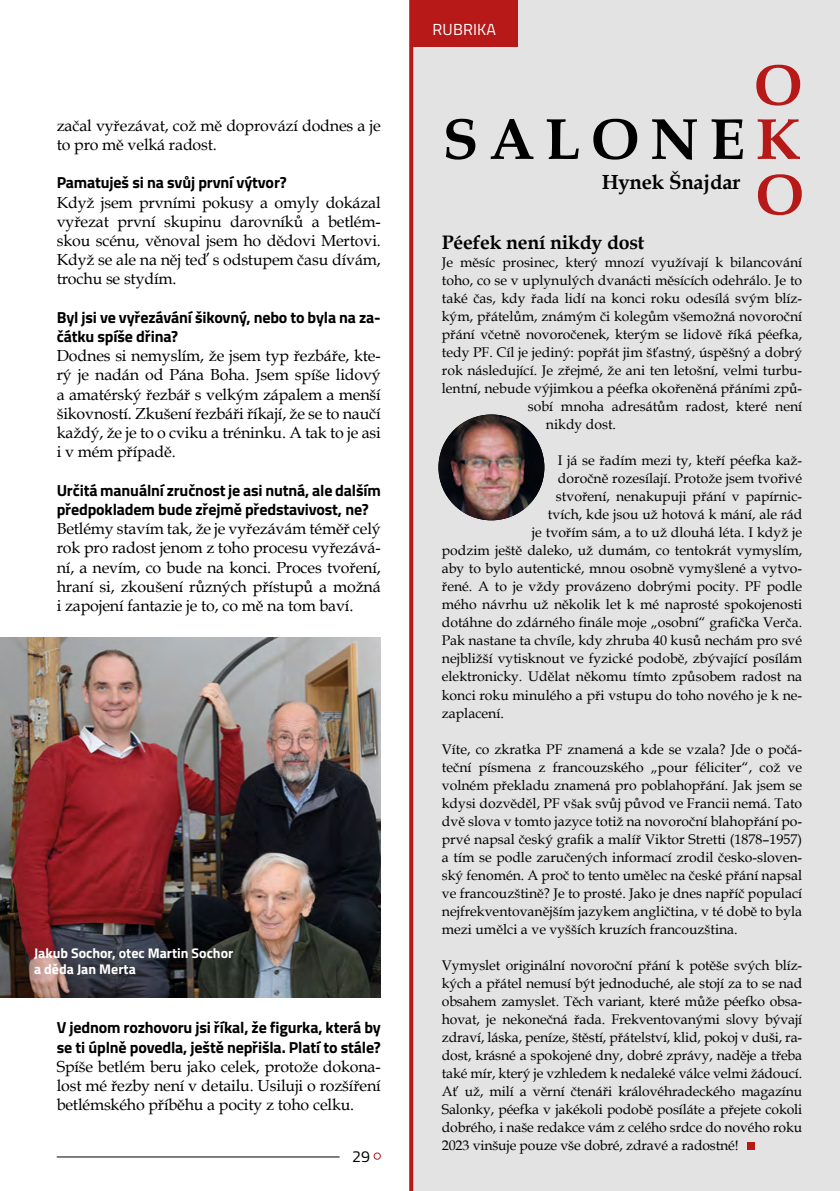
<style>
.page{position:relative;width:840px;height:1191px;background:#fff}
.page>*{position:absolute;margin:0;border:0;box-sizing:border-box;transform-origin:0 0}
.t1{font:700 58px "Book Antiqua";letter-spacing:.185em;color:#000}
.t2{font:700 58px/109.6px "Book Antiqua";color:#b71918}
.t3{font:700 20.4px "Book Antiqua";letter-spacing:-.01em;color:#000}
.t4{font:700 19.6px "Book Antiqua";letter-spacing:-.01em;color:#000}
.t5{font:16px/19.2px "Book Antiqua";letter-spacing:-.01em;color:#000;text-align:justify}
.t6{font:700 16px/19.2px "Titillium";letter-spacing:-.01em;color:#000}
.t7{font:16px "Titillium Web";letter-spacing:.01em;color:#fff}
.t8{font:16px "Titillium Web";color:#000}
.t9{font:14px/18px "Book Antiqua";color:#000;text-align:justify}
.t10{font:700 14px/16.8px "Titillium";color:#fff}
.s1{color:#b71918}
</style>
<div class="page">
<div style="left:373px;top:1152px;width:7px;height:7px;border:1px solid #b71918;border-radius:50%"></div>
<hr style="left:57px;top:1156px;width:282px;height:1px;background:#000">
<div style="left:413px;top:0;width:426px;height:1191px;background:#e3e3e3"></div>
<svg style="left:409px;top:0;width:4px;height:1191px;background:#bb2625"></svg>
<img style="left:438px;top:414px;width:106px;height:106px;border-radius:53px">
<div style="left:411px;top:0;width:106px;height:47px;background:#b71918"></div>
<div style="left:747px;top:1142px;width:7px;height:7px;background:#b71918"></div>
<img style="left:0;top:637px;width:380px;height:360px">
<p class="t5" style="left:57px;top:115px;width:325px">začal vyřezávat, což mě doprovází dodnes a je to pro mě velká radost.</p>
<p class="t6" style="left:57px;top:172px;width:231px">Pamatuješ si na svůj první výtvor?</p>
<p class="t5" style="left:57px;top:192px;width:325px">Když jsem prvními pokusy a omyly dokázal vyřezat první skupinu darovníků a betlém&shy;skou scénu, věnoval jsem ho dědovi Mertovi.<br>Když se ale na něj teď s odstupem času dívám, trochu se stydím.</p>
<p class="t6" style="left:57px;top:307px;width:325px">Byl jsi ve vyřezávání šikovný, nebo to byla na za&shy;čátku spíše dřina?</p>
<p class="t5" style="left:57px;top:346px;width:325px">Dodnes si nemyslím, že jsem typ řezbáře, kte&shy;rý je nadán od Pána Boha. Jsem spíše lidový a amatérský řezbář s velkým zápalem a menší šikovností. Zkušení řezbáři říkají, že se to naučí každý, že je to o cviku a tréninku. A tak to je asi i v mém případě.</p>
<p class="t6" style="left:57px;top:479px;width:325px">Určitá manuální zručnost je asi nutná, ale dalším předpokladem bude zřejmě představivost, ne?</p>
<p class="t5" style="left:57px;top:518px;width:325px">Betlémy stavím tak, že je vyřezávám téměř celý rok pro radost jenom z toho procesu vyřezává&shy;ní, a nevím, co bude na konci. Proces tvoření, hraní si, zkoušení různých přístupů a možná i zapojení fantazie je to, co mě na tom baví.</p>
<p class="t10" style="left:34px;top:943px;width:201px">Jakub Sochor, otec Martin Sochor a děda Jan Merta</p>
<p class="t6" style="left:57px;top:1017px;width:325px">V jednom rozhovoru jsi říkal, že figurka, která by se ti úplně povedla, ještě nepřišla. Platí to stále?</p>
<p class="t5" style="left:57px;top:1056px;width:325px">Spíše betlém beru jako celek, protože dokona&shy;lost mé řezby není v detailu. Usiluji o rozšíření betlémského příběhu a pocity z toho celku.</p>
<p class="t8" style="left:352px;top:1144px;width:19px">29</p>
<p class="t7" style="left:432px;top:18px;width:65px">RUBRIKA</p>
<h1 class="t2" style="left:753px;top:30px;width:51px">O<br>O</h1>
<h1 class="t1" style="left:442px;top:100px;width:359px">SALONE<span class="s1">K</span></h1>
<h2 class="t3" style="left:601px;top:168px;width:140px">Hynek Šnajdar</h2>
<h3 class="t4" style="left:441px;top:229px;width:204px">Péefek není nikdy dost</h3>
<p class="t9" style="left:441px;top:253px;width:361px">Je měsíc prosinec, který mnozí využívají k bilancování</p>
<p class="t9" style="left:441px;top:271px;width:362px">toho, co se v uplynulých dvanácti měsících odehrálo. Je to</p>
<p class="t9" style="left:441px;top:289px;width:361px">také čas, kdy řada lidí na konci roku odesílá svým blíz-</p>
<p class="t9" style="left:441px;top:307px;width:362px">kým, přátelům, známým či kolegům všemožná novoroční</p>
<p class="t9" style="left:441px;top:325px;width:362px">přání včetně novoročenek, kterým se lidově říká péefka,</p>
<p class="t9" style="left:441px;top:343px;width:361px">tedy PF. Cíl je jediný: popřát jim šťastný, úspěšný a dobrý</p>
<p class="t9" style="left:441px;top:361px;width:361px">rok následující. Je zřejmé, že ani ten letošní, velmi turbu-</p>
<p class="t9" style="left:441px;top:379px;width:361px">lentní, nebude výjimkou a péefka okořeněná přáními způ-</p>
<p class="t9" style="left:527px;top:397px;width:276px">sobí mnoha adresátům radost, které není</p>
<p class="t9" style="left:545px;top:415px;width:72px">nikdy dost.</p>
<p class="t9" style="left:557px;top:451px;width:245px">I já se řadím mezi ty, kteří péefka kaž-</p>
<p class="t9" style="left:557px;top:469px;width:246px">doročně rozesílají. Protože jsem tvořivé</p>
<p class="t9" style="left:555px;top:487px;width:247px">stvoření, nenakupuji přání v papírnic-</p>
<p class="t9" style="left:547px;top:505px;width:256px">tvích, kde jsou už hotová k mání, ale rád</p>
<p class="t9" style="left:531px;top:523px;width:271px">je tvořím sám, a to už dlouhá léta. I když je</p>
<p class="t9" style="left:441px;top:541px;width:362px">podzim ještě daleko, už dumám, co tentokrát vymyslím,</p>
<p class="t9" style="left:441px;top:559px;width:361px">aby to bylo autentické, mnou osobně vymyšlené a vytvo-</p>
<p class="t9" style="left:441px;top:577px;width:362px">řené. A to je vždy provázeno dobrými pocity. PF podle</p>
<p class="t9" style="left:441px;top:595px;width:362px">mého návrhu už několik let k mé naprosté spokojenosti</p>
<p class="t9" style="left:441px;top:613px;width:362px">dotáhne do zdárného finále moje „osobní“ grafička Verča.</p>
<p class="t9" style="left:441px;top:631px;width:362px">Pak nastane ta chvíle, kdy zhruba 40 kusů nechám pro své</p>
<p class="t9" style="left:441px;top:649px;width:362px">nejbližší vytisknout ve fyzické podobě, zbývající posílám</p>
<p class="t9" style="left:441px;top:667px;width:362px">elektronicky. Udělat někomu tímto způsobem radost na</p>
<p class="t9" style="left:441px;top:685px;width:361px">konci roku minulého a při vstupu do toho nového je k ne-</p>
<p class="t9" style="left:441px;top:703px;width:64px">zaplacení.</p>
<p class="t9" style="left:441px;top:739px;width:362px">Víte, co zkratka PF znamená a kde se vzala? Jde o počá&shy;teční písmena z francouzského „pour féliciter“, což ve volném překladu znamená pro poblahopřání. Jak jsem se kdysi dozvěděl, PF však svůj původ ve Francii nemá. Tato dvě slova v tomto jazyce totiž na novoroční blahopřání po&shy;prvé napsal český grafik a malíř Viktor Stretti (1878–1957) a tím se podle zaručených informací zrodil česko-sloven&shy;ský fenomén. A proč to tento umělec na české přání napsal ve francouzštině? Je to prosté. Jako je dnes napříč populací nejfrekventovanějším jazykem angličtina, v té době to byla mezi umělci a ve vyšších kruzích francouzština.</p>
<p class="t9" style="left:441px;top:955px;width:362px">Vymyslet originální novoroční přání k potěše svých blíz&shy;kých a přátel nemusí být jednoduché, ale stojí za to se nad obsahem zamyslet. Těch variant, které může péefko obsa&shy;hovat, je nekonečná řada. Frekventovanými slovy bývají zdraví, láska, peníze, štěstí, přátelství, klid, pokoj v duši, ra&shy;dost, krásné a spokojené dny, dobré zprávy, naděje a třeba také mír, který je vzhledem k nedaleké válce velmi žádoucí.<br>Ať už, milí a věrní čtenáři královéhradeckého magazínu Salonky, péefka v jakékoli podobě posíláte a přejete cokoli dobrého, i naše redakce vám z celého srdce do nového roku 2023 vinšuje pouze vše dobré, zdravé a radostné!</p>
</div>
